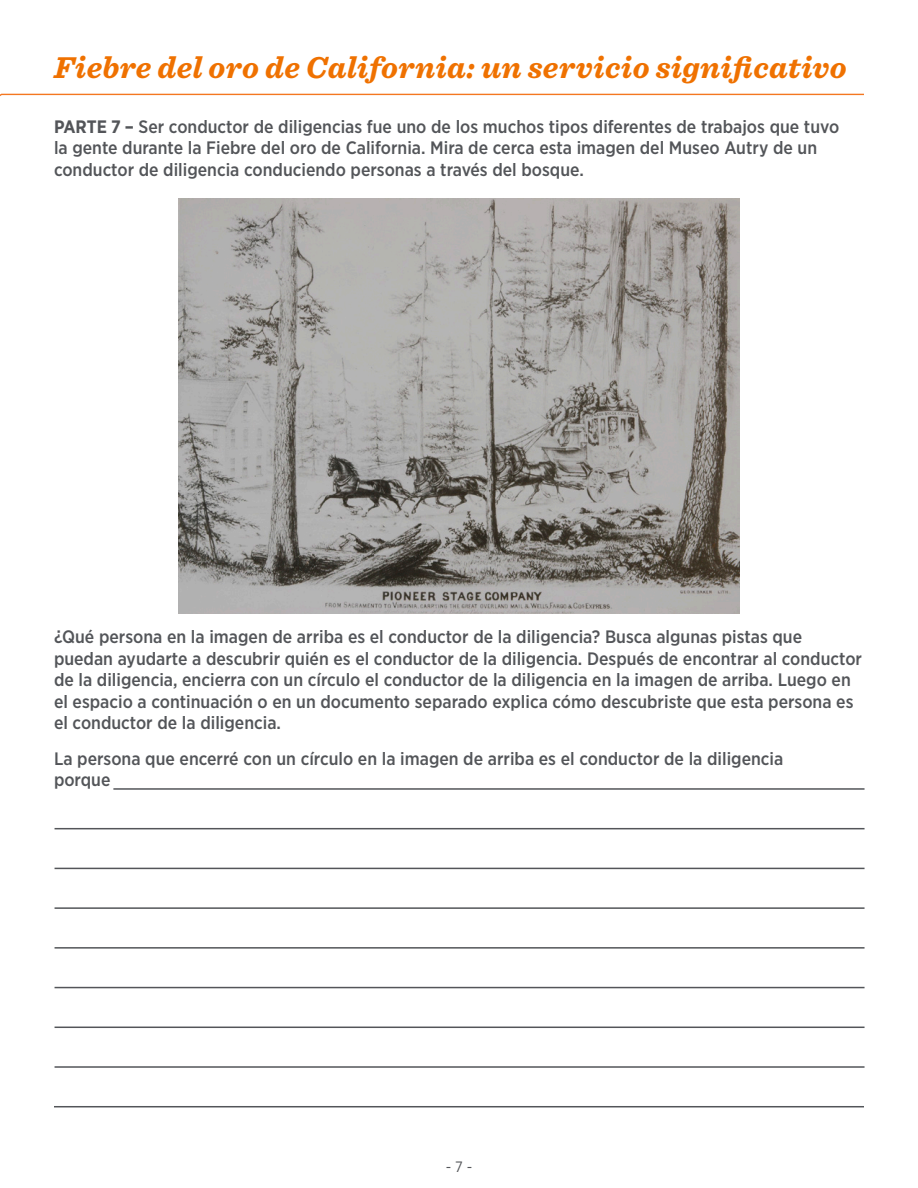
<style>
.page{position:relative;width:918px;height:1188px;background:#fff}
.page>*{position:absolute;margin:0;border:0;box-sizing:border-box;transform-origin:0 0}
.t1{font:italic 700 31.5px "Sentinel";letter-spacing:.01em;color:#ef7100}
.t2{font:500 18px/21.6px "Gotham Narrow";color:#535559}
.t3{font:15px "Gotham Narrow";color:#535559}
.s1{font-weight:700}
</style>
<div class="page">
<svg style="left:0;top:93px;width:864px;height:3px;background:#f9bf96"></svg>
<img style="left:178px;top:199px;width:562px;height:415px">
<hr style="left:113px;top:788px;width:752px;height:2px;background:#535559">
<hr style="left:55px;top:828px;width:810px;height:1px;background:#535559">
<hr style="left:55px;top:868px;width:810px;height:1px;background:#535559">
<hr style="left:55px;top:907px;width:810px;height:2px;background:#535559">
<hr style="left:55px;top:947px;width:810px;height:2px;background:#535559">
<hr style="left:55px;top:987px;width:810px;height:1px;background:#535559">
<hr style="left:55px;top:1027px;width:810px;height:1px;background:#535559">
<hr style="left:55px;top:1066px;width:810px;height:2px;background:#535559">
<hr style="left:54px;top:1106px;width:810px;height:1px;background:#535559">
<h1 class="t1" style="left:54px;top:42px;width:794px">Fiebre del oro de California: un servicio significativo</h1>
<p class="t2" style="left:54px;top:115px;width:787px"><span class="s1">PARTE 7 –</span> Ser conductor de diligencias fue uno de los muchos tipos diferentes de trabajos que tuvo la gente durante la Fiebre del oro de California. Mira de cerca esta imagen del Museo Autry de un conductor de diligencia conduciendo personas a través del bosque.</p>
<p class="t2" style="left:54px;top:626px;width:810px">¿Qué persona en la imagen de arriba es el conductor de la diligencia? Busca algunas pistas que puedan ayudarte a descubrir quién es el conductor de la diligencia. Después de encontrar al conductor de la diligencia, encierra con un círculo el conductor de la diligencia en la imagen de arriba. Luego en el espacio a continuación o en un documento separado explica cómo descubriste que esta persona es el conductor de la diligencia.</p>
<p class="t2" style="left:54px;top:747px;width:731px">La persona que encerré con un círculo en la imagen de arriba es el conductor de la diligencia</p>
<p class="t2" style="left:54px;top:769px;width:58px">porque</p>
<p class="t3" style="left:446px;top:1157px;width:28px">- 7 -</p>
</div>
